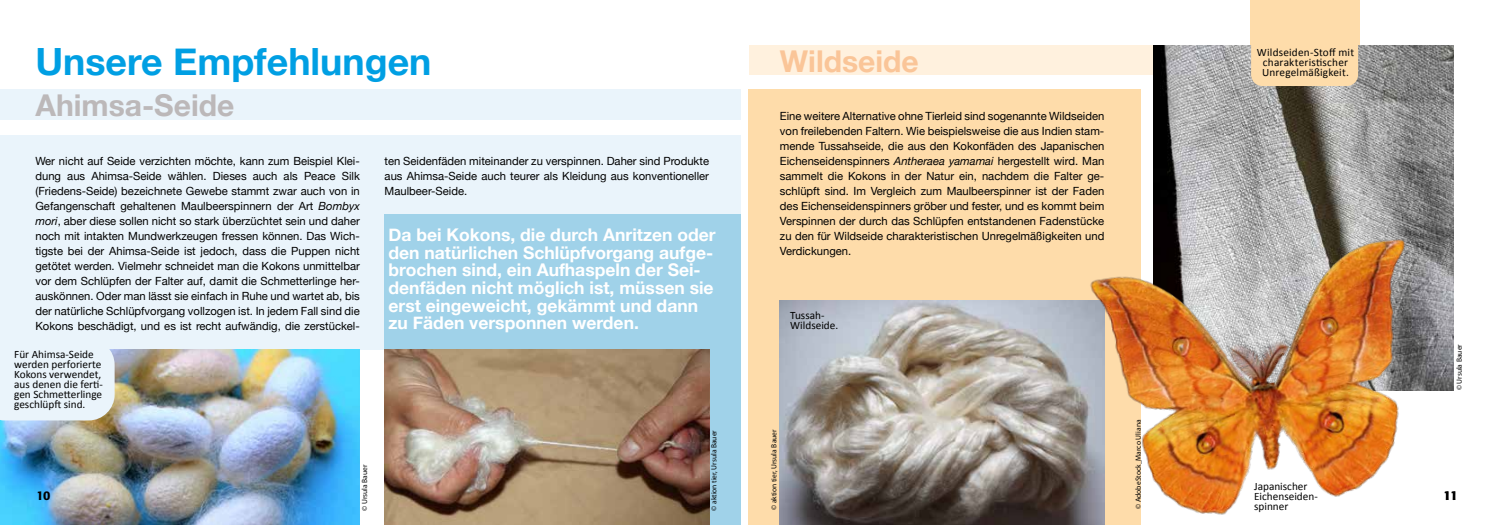
<style>
.page{position:relative;width:1489px;height:525px;background:#fff}
.page>*{position:absolute;margin:0;border:0;box-sizing:border-box;transform-origin:0 0}
.t1{font:700 37.5px "Helvetica Neue";color:#009fe3}
.t2{font:700 30px "Helvetica Neue";color:#bcb8b9}
.t3{font:700 30px "Helvetica Neue";color:#fac598}
.t4{font:700 17.5px/17.5px "Helvetica Neue";color:#fff}
.t5{font:500 12.5px "Formata";color:#000}
.t6{font:11.25px/15px "Helvetica Neue";color:#000;text-align:justify}
.t7{font:11.25px/10px "Calibri";color:#000}
.t8{font:7.5px "Myriad Pro";color:#000}
.s1{font-style:italic}
</style>
<div class="page">
<div style="left:748px;top:90px;width:392px;height:434px;background:#fedcaa"></div>
<div style="left:0;top:90px;width:741px;height:30px;background:#eaf4fb"></div>
<div style="left:376px;top:135px;width:365px;height:89px;background:#eaf4fb"></div>
<div style="left:0;top:135px;width:401px;height:214px;background:#eaf4fb"></div>
<img style="left:0;top:349px;width:360px;height:175px">
<div style="left:384px;top:214px;width:357px;height:310px;background:#a0d2e9"></div>
<img style="left:384px;top:349px;width:325px;height:175px">
<img style="left:780px;top:300px;width:288px;height:224px">
<div style="left:0;top:349px;width:115px;height:71px;background:#eaf4fb"></div>
<div style="left:748px;top:45px;width:448px;height:30px;background:#fff1de"></div>
<div style="left:1249px;top:0;width:110px;height:214px;background:#fedcaa"></div>
<img style="left:1153px;top:45px;width:300px;height:179px">
<img style="left:1068px;top:224px;width:386px;height:300px">
<div style="left:1250px;top:25px;width:107px;height:61px;background:#fedcaa;border-radius:11px"></div>
<h1 class="t1" style="left:35px;top:32px;width:397px">Unsere Empfehlungen</h1>
<h2 class="t2" style="left:35px;top:81px;width:200px">Ahimsa-Seide</h2>
<p class="t6" style="left:35px;top:154px;width:326px">Wer nicht auf Seide verzichten möchte, kann zum Beispiel Klei&shy;dung aus Ahimsa-Seide wählen. Dieses auch als Peace Silk (Friedens-Seide) bezeichnete Gewebe stammt zwar auch von in Gefangenschaft gehaltenen Maulbeerspinnern der Art <span class="s1">Bombyx mori</span>, aber diese sollen nicht so stark überzüchtet sein und daher noch mit intakten Mundwerkzeugen fressen können. Das Wich&shy;tigste bei der Ahimsa-Seide ist jedoch, dass die Puppen nicht getötet werden. Vielmehr schneidet man die Kokons unmittelbar vor dem Schlüpfen der Falter auf, damit die Schmetterlinge her&shy;auskönnen. Oder man lässt sie einfach in Ruhe und wartet ab, bis der natürliche Schlüpfvorgang vollzogen ist. In jedem Fall sind die Kokons beschädigt, und es ist recht aufwändig, die zerstückel-</p>
<p class="t7" style="left:14px;top:349px;width:90px">Für Ahimsa-Seide werden perforierte<br>Kokons verwendet, aus denen die ferti&shy;gen Schmetterlinge geschlüpft sind.</p>
<p class="t6" style="left:384px;top:154px;width:326px">ten Seidenfäden miteinander zu verspinnen. Daher sind Produkte aus Ahimsa-Seide auch teurer als Kleidung aus konventioneller Maulbeer-Seide.</p>
<h3 class="t4" style="left:388px;top:227px;width:328px">Da bei Kokons, die durch Anritzen oder den natürlichen Schlüpfvorgang aufge&shy;brochen sind, ein Aufhaspeln der Sei&shy;denfäden nicht möglich ist, müssen sie erst eingeweicht, gekämmt und dann zu Fäden versponnen werden.</h3>
<h2 class="t3" style="left:780px;top:38px;width:140px">Wildseide</h2>
<p class="t6" style="left:780px;top:109px;width:326px">Eine weitere Alternative ohne Tierleid sind sogenannte Wildseiden von freilebenden Faltern. Wie beispielsweise die aus Indien stam&shy;mende Tussahseide, die aus den Kokonfäden des Japanischen Eichenseidenspinners <span class="s1">Antheraea yamamai</span> hergestellt wird. Man sammelt die Kokons in der Natur ein, nachdem die Falter ge&shy;schlüpft sind. Im Vergleich zum Maulbeerspinner ist der Faden des Eichenseidenspinners gröber und fester, und es kommt beim Verspinnen der durch das Schlüpfen entstandenen Fadenstücke zu den für Wildseide charakteristischen Unregelmäßigkeiten und Verdickungen.</p>
<p class="t7" style="left:790px;top:309px;width:49px">Tussah-<br>Wildseide.</p>
<p class="t5" style="left:36px;top:487px;width:16px">10</p>
<p class="t8" style="left:360px;top:510px;width:48px;rotate:-90deg">© Ursula Bauer</p>
<p class="t8" style="left:709px;top:510px;width:82px;rotate:-90deg">© aktion tier, Ursula Bauer</p>
<p class="t8" style="left:769px;top:510px;width:82px;rotate:-90deg">© aktion tier, Ursula Bauer</p>
<p class="t8" style="left:1133px;top:508px;width:91px;rotate:-90deg">© AdobeStock_Marco Uliana</p>
<p class="t7" style="left:1256px;top:47px;width:99px;text-align:center">Wildseiden-Stoff mit charakteristischer<br>Unregelmäßigkeit.</p>
<p class="t8" style="left:1454px;top:390px;width:48px;rotate:-90deg">© Ursula Bauer</p>
<p class="t7" style="left:1253px;top:480px;width:65px">Japanischer<br>Eichenseiden&shy;spinner</p>
<p class="t5" style="left:1443px;top:488px;width:16px">11</p>
</div>
